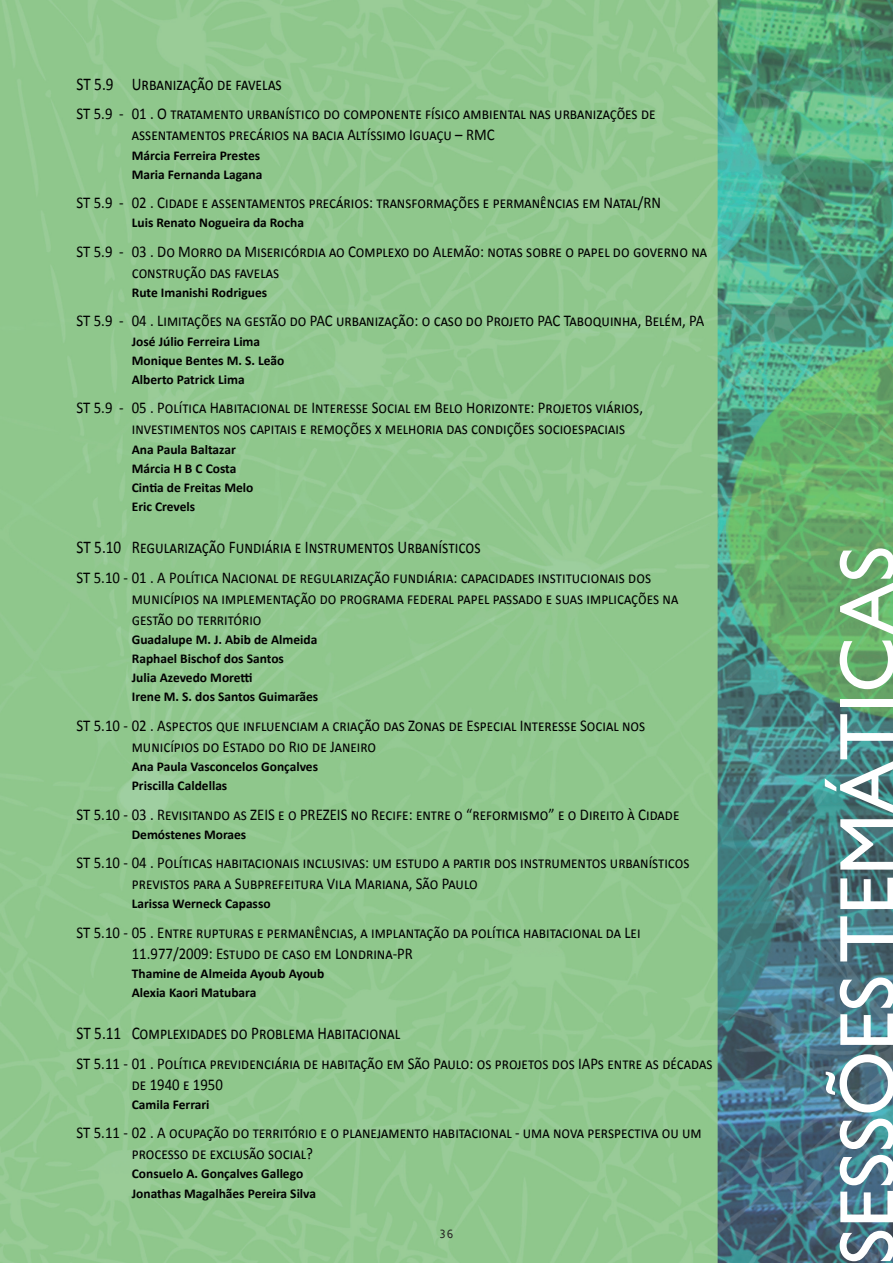
<style>
.page{position:relative;width:893px;height:1263px;background:#fff}
.page>*{position:absolute;margin:0;border:0;box-sizing:border-box;transform-origin:0 0}
.t1{font:79.2px "Gill Sans";color:#fff}
.t2{font:18px "Calibri";color:#000;scale:.85 1}
.t3{font:16.5px/21px "Calibri";color:#000;scale:.9 1}
.t4{font:700 13.5px/19.2px "Calibri";color:#000}
.t5{font:12px "Andale Mono";color:#231f20}
</style>
<div class="page">
<img style="left:0;top:0;width:893px;height:1263px">
<p class="t2" style="left:77px;top:73px;width:243px">ST 5.9 Urbanização de favelas</p>
<p class="t3" style="left:132px;top:103px;width:584px;text-indent:-55px">ST 5.9 - 01 . O tratamento urbanístico do componente físico ambiental nas urbanizações de assentamentos precários na bacia Altíssimo Iguaçu – RMC</p>
<p class="t4" style="left:132px;top:145px;width:132px">Márcia Ferreira Prestes<br>Maria Fernanda Lagana</p>
<p class="t3" style="left:77px;top:192px;width:651px">ST 5.9 - 02 . Cidade e assentamentos precários: transformações e permanências em Natal/RN</p>
<p class="t4" style="left:132px;top:213px;width:174px">Luis Renato Nogueira da Rocha</p>
<p class="t3" style="left:132px;top:241px;width:641px;text-indent:-55px">ST 5.9 - 03 . Do Morro da Misericórdia ao Complexo do Alemão: notas sobre o papel do governo na construção das favelas</p>
<p class="t4" style="left:132px;top:283px;width:137px">Rute Imanishi Rodrigues</p>
<p class="t3" style="left:77px;top:310px;width:699px">ST 5.9 - 04 . Limitações na gestão do PAC urbanização: o caso do Projeto PAC Taboquinha, Belém, PA</p>
<p class="t4" style="left:132px;top:331px;width:154px">José Júlio Ferreira Lima<br>Monique Bentes M. S. Leão<br>Alberto Patrick Lima</p>
<p class="t3" style="left:132px;top:397px;width:570px;text-indent:-55px">ST 5.9 - 05 . Política Habitacional de Interesse Social em Belo Horizonte: Projetos viários, investimentos nos capitais e remoções x melhoria das condições socioespaciais</p>
<p class="t4" style="left:132px;top:439px;width:123px">Ana Paula Baltazar<br>Márcia H B C Costa<br>Cintia de Freitas Melo<br>Eric Crevels</p>
<p class="t2" style="left:77px;top:536px;width:477px">ST 5.10 Regularização Fundiária e Instrumentos Urbanísticos</p>
<p class="t3" style="left:132px;top:567px;width:609px;text-indent:-55px">ST 5.10 - 01 . A Política Nacional de regularização fundiária: capacidades institucionais dos municípios na implementação do programa federal papel passado e suas implicações na gestão do território</p>
<p class="t4" style="left:132px;top:630px;width:188px">Guadalupe M. J. Abib de Almeida<br>Raphael Bischof dos Santos<br>Julia Azevedo Moretti<br>Irene M. S. dos Santos Guimarães</p>
<p class="t3" style="left:132px;top:715px;width:572px;text-indent:-55px">ST 5.10 - 02 . Aspectos que influenciam a criação das Zonas de Especial Interesse Social nos municípios do Estado do Rio de Janeiro</p>
<p class="t4" style="left:132px;top:757px;width:188px">Ana Paula Vasconcelos Gonçalves<br>Priscilla Caldellas</p>
<p class="t3" style="left:77px;top:804px;width:671px">ST 5.10 - 03 . Revisitando as ZEIS e o PREZEIS no Recife: entre o “reformismo” e o Direito à Cidade</p>
<p class="t4" style="left:132px;top:825px;width:116px">Demóstenes Moraes</p>
<p class="t3" style="left:132px;top:852px;width:621px;text-indent:-55px">ST 5.10 - 04 . Políticas habitacionais inclusivas: um estudo a partir dos instrumentos urbanísticos previstos para a Subprefeitura Vila Mariana, São Paulo</p>
<p class="t4" style="left:132px;top:894px;width:140px">Larissa Werneck Capasso</p>
<p class="t3" style="left:132px;top:922px;width:567px;text-indent:-55px">ST 5.10 - 05 . Entre rupturas e permanências, a implantação da política habitacional da Lei<br>11.977/2009: Estudo de caso em Londrina-PR</p>
<p class="t4" style="left:132px;top:964px;width:194px">Thamine de Almeida Ayoub Ayoub<br>Alexia Kaori Matubara</p>
<p class="t2" style="left:77px;top:1022px;width:382px">ST 5.11 Complexidades do Problema Habitacional</p>
<p class="t3" style="left:132px;top:1053px;width:647px;text-indent:-55px">ST 5.11 - 01 . Política previdenciária de habitação em São Paulo: os projetos dos IAPs entre as décadas de 1940 e 1950</p>
<p class="t4" style="left:132px;top:1095px;width:79px">Camila Ferrari</p>
<p class="t3" style="left:132px;top:1122px;width:635px;text-indent:-55px">ST 5.11 - 02 . A ocupação do território e o planejamento habitacional - uma nova perspectiva ou um processo de exclusão social?</p>
<p class="t4" style="left:132px;top:1164px;width:186px">Consuelo A. Gonçalves Gallego<br>Jonathas Magalhães Pereira Silva</p>
<p class="t5" style="left:439px;top:1226px;width:16px">36</p>
<h1 class="t1" style="left:821px;top:1264px;width:720px;rotate:-90deg">SESSÕESTEMÁTICAS</h1>
</div>
